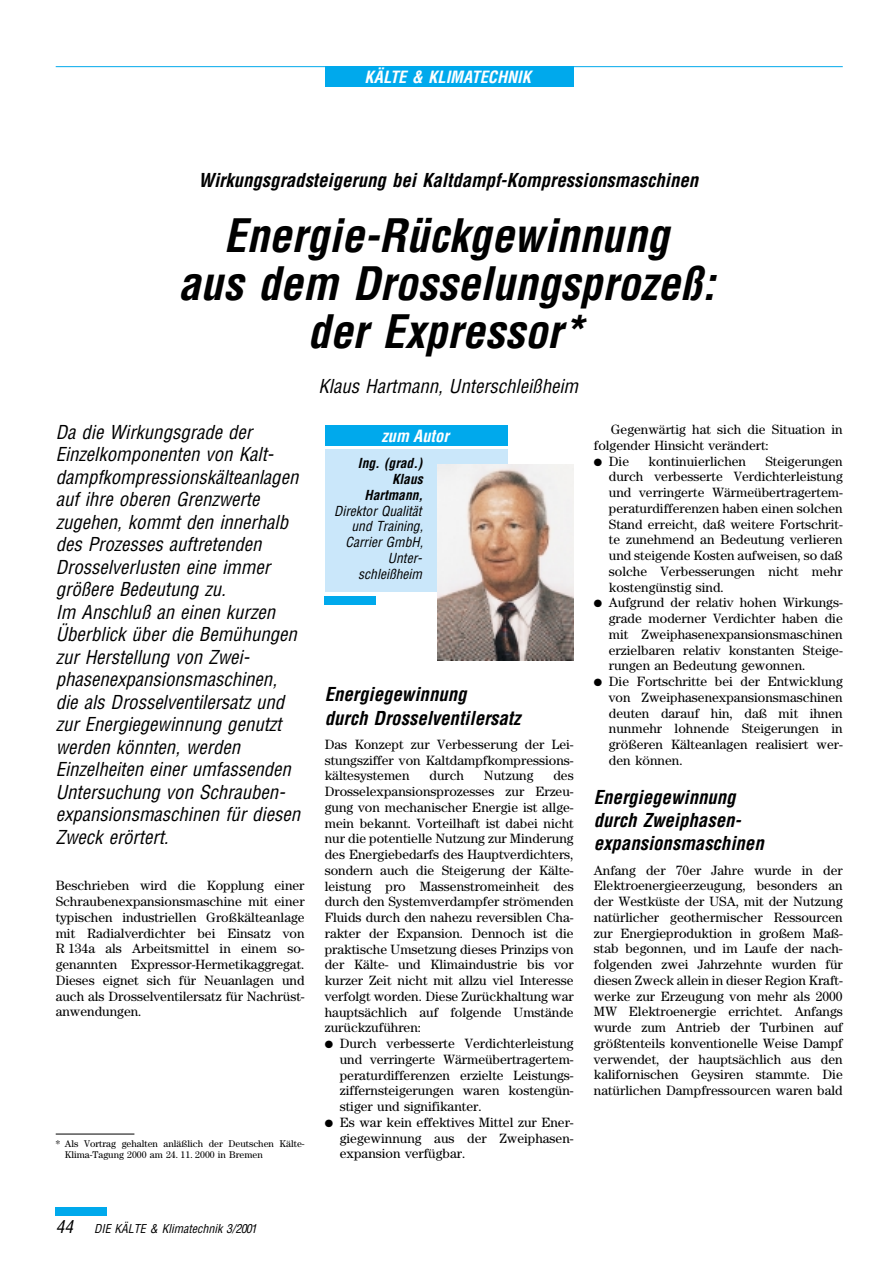
<style>
.page{position:relative;width:893px;height:1263px;background:#fff}
.page>*{position:absolute;margin:0;border:0;box-sizing:border-box;transform-origin:0 0}
.t1{font:italic 700 condensed 45px/48px "Helvetica";color:#000;text-align:center}
.t2{font:italic condensed 18.75px/22.5px "Helvetica";color:#000}
.t3{font:italic 700 condensed 18.75px/23.2px "Helvetica";color:#000}
.t4{font:italic 700 condensed 16.5px "Helvetica";color:#fff}
.t5{font:13.5px/15.8px "Century";color:#000;text-align:justify}
.t6{font:italic condensed 13.5px/15.8px "Helvetica";color:#000;text-align:right}
.t7{font:italic 700 condensed 13.5px/15.8px "Helvetica";color:#000;text-align:right}
.t8{font:italic condensed 12px "Helvetica";color:#000}
.t9{font:9.75px/11.2px "Century";color:#000}
.s1{font-size:17.25px}
</style>
<div class="page">
<div style="left:56px;top:1208px;width:51px;height:8px;background:#00a9ec"></div>
<div style="left:325px;top:67px;width:248px;height:20px;background:#00a9ec"></div>
<hr style="left:56px;top:66px;width:786px;height:1px;background:#00a9ec">
<hr style="left:56px;top:1134px;width:78px;height:1px;background:#000">
<div style="left:325px;top:425px;width:182px;height:21px;background:#00a9ec"></div>
<div style="left:325px;top:450px;width:182px;height:142px;background:#cae7fa"></div>
<div style="left:325px;top:596px;width:51px;height:9px;background:#00a9ec"></div>
<img style="left:437px;top:465px;width:136px;height:195px">
<p class="t4" style="left:364px;top:71px;width:168px">KÄLTE &amp; KLIMATECHNIK</p>
<h2 class="t3" style="left:198px;top:170px;width:501px">Wirkungsgradsteigerung bei Kaltdampf-Kompressionsmaschinen</h2>
<h1 class="t1" style="left:178px;top:215px;width:538px">Energie-Rückgewinnung<br>aus dem Drosselungsprozeß: der Expressor*</h1>
<h2 class="t2" style="left:318px;top:376px;width:261px">Klaus Hartmann, Unterschleißheim</h2>
<p class="t2" style="left:56px;top:422px;width:246px">Da die Wirkungsgrade der<br>Einzelkomponenten von Kalt&shy;dampfkompressionskälteanlagen auf ihre oberen Grenzwerte zugehen, kommt den innerhalb des Prozesses auftretenden<br>Drosselverlusten eine immer größere Bedeutung zu.<br>Im Anschluß an einen kurzen<br>Überblick über die Bemühungen zur Herstellung von Zwei&shy;phasenexpansionsmaschinen, die als Drosselventilersatz und zur Energiegewinnung genutzt werden könnten, werden<br>Einzelheiten einer umfassenden<br>Untersuchung von Schrauben&shy;expansionsmaschinen für diesen<br>Zweck erörtert.</p>
<p class="t5" style="left:56px;top:879px;width:250px">Beschrieben wird die Kopplung einer Schraubenexpansionsmaschine mit einer typischen industriellen Großkälteanlage mit Radialverdichter bei Einsatz von R 134a als Arbeitsmittel in einem so&shy;genannten Expressor-Hermetikaggregat.<br>Dieses eignet sich für Neuanlagen und auch als Drosselventilersatz für Nachrüst&shy;anwendungen.</p>
<p class="t9" style="left:65px;top:1139px;width:241px;text-indent:-9px">* Als Vortrag gehalten anläßlich der Deutschen Kälte-<br>Klima-Tagung 2000 am 24. 11. 2000 in Bremen</p>
<p class="t4" style="left:381px;top:429px;width:69px">zum Autor</p>
<p class="t7" style="left:358px;top:457px;width:67px">Ing. (grad.)<br>Klaus<br>Hartmann,</p>
<p class="t6" style="left:334px;top:504px;width:90px">Direktor Qualität und Training,<br>Carrier GmbH,<br>Unter&shy;schleißheim</p>
<h2 class="t3" style="left:325px;top:684px;width:197px">Energiegewinnung<br>durch Drosselventilersatz</h2>
<p class="t5" style="left:325px;top:738px;width:250px">Das Konzept zur Verbesserung der Lei&shy;stungsziffer von Kaltdampfkompressions&shy;kältesystemen</p>
<p class="t5" style="left:325px;top:769px;width:250px;text-indent:228px">des Drosselexpansionsprozesses zur Erzeu&shy;gung von mechanischer Energie ist allge&shy;mein bekannt. Vorteilhaft ist dabei nicht nur die potentielle Nutzung zur Minderung des Energiebedarfs des Hauptverdichters, sondern auch die Steigerung der Kälte&shy;leistung pro Massenstromeinheit des durch den Systemverdampfer strömenden Fluids durch den nahezu reversiblen Cha&shy;rakter der Expansion. Dennoch ist die praktische Umsetzung dieses Prinzips von der Kälte- und Klimaindustrie bis vor kurzer Zeit nicht mit allzu viel Interesse verfolgt worden. Diese Zurückhaltung war hauptsächlich auf folgende Umstände zurückzuführen:</p>
<p class="t5" style="left:340px;top:1037px;width:235px;text-indent:-15px">● Durch verbesserte Verdichterleistung und verringerte Wärmeübertragertem&shy;peraturdifferenzen erzielte Leistungs&shy;ziffernsteigerungen waren kostengün&shy;stiger und signifikanter.</p>
<p class="t5" style="left:340px;top:1116px;width:235px;text-indent:-15px">● Es war kein effektives Mittel zur Ener&shy;giegewinnung aus der Zweiphasen&shy;expansion verfügbar.</p>
<p class="t5" style="left:429px;top:769px;width:36px">durch</p>
<p class="t5" style="left:484px;top:769px;width:51px">Nutzung</p>
<p class="t5" style="left:594px;top:423px;width:250px;text-indent:17px">Gegenwärtig hat sich die Situation in folgender Hinsicht verändert:</p>
<p class="t5" style="left:594px;top:454px;width:37px">● Die</p>
<p class="t5" style="left:648px;top:454px;width:99px">kontinuierlichen</p>
<p class="t5" style="left:609px;top:454px;width:235px;text-indent:156px">Steigerungen durch verbesserte Verdichterleistung und verringerte Wärmeübertragertem&shy;peraturdifferenzen haben einen solchen Stand erreicht, daß weitere Fortschrit&shy;te zunehmend an Bedeutung verlieren und steigende Kosten aufweisen, so daß solche Verbesserungen nicht mehr kostengünstig sind.</p>
<p class="t5" style="left:609px;top:596px;width:235px;text-indent:-15px">● Aufgrund der relativ hohen Wirkungs&shy;grade moderner Verdichter haben die mit Zweiphasenexpansionsmaschinen erzielbaren relativ konstanten Steige&shy;rungen an Bedeutung gewonnen.</p>
<p class="t5" style="left:609px;top:675px;width:235px;text-indent:-15px">● Die Fortschritte bei der Entwicklung von Zweiphasenexpansionsmaschinen deuten darauf hin, daß mit ihnen nunmehr lohnende Steigerungen in größeren Kälteanlagen realisiert wer&shy;den können.</p>
<h2 class="t3" style="left:594px;top:787px;width:171px">Energiegewinnung durch Zweiphasen&shy;expansionsmaschinen</h2>
<p class="t5" style="left:594px;top:863px;width:250px">Anfang der 70er Jahre wurde in der Elektroenergieerzeugung, besonders an der Westküste der USA, mit der Nutzung natürlicher geothermischer Ressourcen zur Energieproduktion in großem Maß&shy;stab begonnen, und im Laufe der nach&shy;folgenden zwei Jahrzehnte wurden für diesen Zweck allein in dieser Region Kraft&shy;werke zur Erzeugung von mehr als 2000<br>MW Elektroenergie errichtet. Anfangs wurde zum Antrieb der Turbinen auf größtenteils konventionelle Weise Dampf verwendet, der hauptsächlich aus den kalifornischen Geysiren stammte. Die natürlichen Dampfressourcen waren bald</p>
<p class="t8" style="left:56px;top:1224px;width:203px"><span class="s1">44</span> DIE KÄLTE &amp; Klimatechnik 3/2001</p>
</div>
